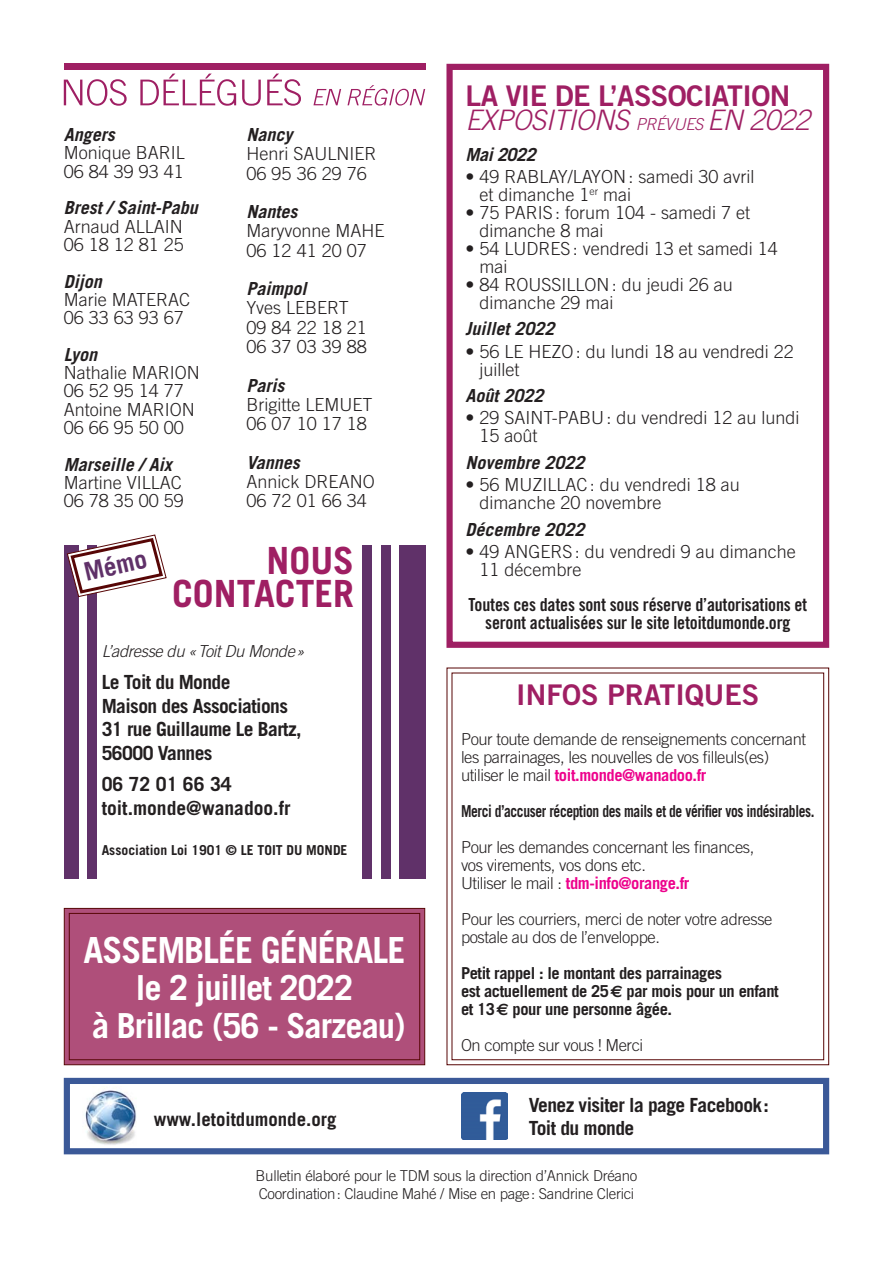
<style>
.page{position:relative;width:893px;height:1263px;background:#fff}
.page>*{position:absolute;margin:0;border:0;box-sizing:border-box;transform-origin:0 0}
.t1{font:700 37.5px/33px "Trade Gothic";color:#9f1f63;text-align:right}
.t2{font:700 36px "Trade Gothic";letter-spacing:-.03em;color:#fff}
.t3{font:700 34.5px "Trade Gothic";letter-spacing:-.03em;color:#fff}
.t4{font:28.5px "Trade Gothic Bold Two";letter-spacing:-.02em;color:#9f1f63}
.t5{font:28.5px "Trade Gothic Bold Two";color:#9f1f63}
.t6{font:italic 300 28.2px "Trade Gothic";letter-spacing:-.02em;color:#9f1f63}
.t7{font:700 25.5px "Trade Gothic";color:#603169}
.t8{font:700 19.5px/23.4px "Trade Gothic";letter-spacing:-.03em;color:#231f20}
.t9{font:700 19.5px "Trade Gothic";color:#231f20}
.t10{font:700 18.9px "Trade Gothic";color:#231f20}
.t11{font:300 18px/18px "Trade Gothic";color:#231f20}
.t12{font:italic 700 18px "Trade Gothic";color:#231f20}
.Chapeau_noir{font:18px/18px "Trade Gothic Bold Cond Twenty";letter-spacing:-.01em;color:#231f20;text-align:center}
.t13{font:300 16.5px/18px "Trade Gothic";letter-spacing:-.025em;color:#231f20}
.t14{font:700 16.5px/18px "Trade Gothic";letter-spacing:-.025em;color:#231f20}
.t15{font:700 16.5px "Trade Gothic";letter-spacing:-.025em;color:#231f20;scale:.82 1}
.t16{font:700 16.5px "Trade Gothic";letter-spacing:-.025em;color:#ed028c}
.t17{font:italic 300 16.5px "Trade Gothic";letter-spacing:-.025em;color:#231f20}
.t18{font:300 15px "Trade Gothic";letter-spacing:-.02em;color:#231f20}
.t19{font:700 13.65px "Trade Gothic";color:#231f20}
.s1{font-size:16.5px}
.s2{font-weight:700;color:#ed028c}
.s3{font-weight:300;color:#231f20}
.s4{font-family:"Euro Sans"}
</style>
<div class="page">
<svg style="left:64px;top:74px;width:361px;height:32px"></svg>
<div style="left:64px;top:64px;width:361px;height:6px;background:#9f1f63"></div>
<div style="left:446px;top:64px;width:383px;height:584px;border:6px solid #9f1f63"></div>
<div style="left:64px;top:1078px;width:765px;height:76px;border:6px solid #3b5998"></div>
<img style="left:461px;top:1093px;width:46px;height:46px">
<img style="left:85px;top:1090px;width:52px;height:55px">
<div style="left:63px;top:907px;width:363px;height:159px;background:#af4f7a"></div>
<div style="left:69px;top:913px;width:351px;height:147px;border:1px solid #570606"></div>
<svg style="left:446px;top:667px;width:384px;height:399px"></svg>
<div style="left:399px;top:545px;width:26px;height:333px;background:#603169"></div>
<div style="left:87px;top:545px;width:10px;height:333px;background:#603169"></div>
<div style="left:362px;top:545px;width:10px;height:333px;background:#603169"></div>
<div style="left:64px;top:545px;width:14px;height:333px;background:#603169"></div>
<div style="left:381px;top:545px;width:10px;height:333px;background:#603169"></div>
<svg style="left:67px;top:534px;width:100px;height:64px"></svg>
<p class="t12" style="left:64px;top:124px;width:52px">Angers</p>
<p class="t11" style="left:64px;top:144px;width:123px">Monique BARIL</p>
<p class="t11" style="left:64px;top:162px;width:122px">06 84 39 93 41</p>
<p class="t12" style="left:64px;top:197px;width:136px">Brest / Saint-Pabu</p>
<p class="t11" style="left:64px;top:217px;width:122px">Arnaud ALLAIN<br>06 18 12 81 25</p>
<p class="t12" style="left:64px;top:270px;width:40px">Dijon</p>
<p class="t11" style="left:64px;top:290px;width:128px">Marie MATERAC</p>
<p class="t11" style="left:64px;top:308px;width:122px">06 33 63 93 67</p>
<p class="t12" style="left:64px;top:343px;width:35px">Lyon</p>
<p class="t11" style="left:64px;top:363px;width:138px">Nathalie MARION</p>
<p class="t11" style="left:64px;top:382px;width:122px">06 52 95 14 77</p>
<p class="t11" style="left:64px;top:400px;width:133px">Antoine MARION</p>
<p class="t11" style="left:64px;top:418px;width:122px">06 66 95 50 00</p>
<p class="t12" style="left:64px;top:453px;width:110px">Marseille / Aix</p>
<p class="t11" style="left:64px;top:473px;width:120px">Martine VILLAC</p>
<p class="t11" style="left:64px;top:492px;width:122px">06 78 35 00 59</p>
<p class="t12" style="left:247px;top:124px;width:47px">Nancy</p>
<p class="t11" style="left:247px;top:145px;width:132px">Henri SAULNIER</p>
<p class="t11" style="left:247px;top:164px;width:122px">06 95 36 29 76</p>
<p class="t12" style="left:247px;top:201px;width:52px">Nantes</p>
<p class="t11" style="left:247px;top:222px;width:139px">Maryvonne MAHE</p>
<p class="t11" style="left:247px;top:241px;width:122px">06 12 41 20 07</p>
<p class="t12" style="left:247px;top:278px;width:62px">Paimpol</p>
<p class="t11" style="left:247px;top:299px;width:104px">Yves LEBERT</p>
<p class="t11" style="left:247px;top:318px;width:122px">09 84 22 18 21</p>
<p class="t11" style="left:247px;top:337px;width:122px">06 37 03 39 88</p>
<p class="t12" style="left:247px;top:374px;width:39px">Paris</p>
<p class="t11" style="left:247px;top:395px;width:128px">Brigitte LEMUET</p>
<p class="t11" style="left:247px;top:414px;width:122px">06 07 10 17 18</p>
<p class="t12" style="left:247px;top:451px;width:55px">Vannes</p>
<p class="t11" style="left:247px;top:472px;width:130px">Annick DREANO</p>
<p class="t11" style="left:247px;top:491px;width:122px">06 72 01 66 34</p>
<p class="t1" style="left:172px;top:544px;width:184px">NOUS<br>CONTACTER</p>
<p class="t17" style="left:102px;top:642px;width:204px">L’adresse du «Toit Du Monde»</p>
<p class="t8" style="left:102px;top:670px;width:130px">Le Toit du Monde</p>
<p class="t8" style="left:102px;top:694px;width:188px">Maison des Associations</p>
<p class="t8" style="left:102px;top:717px;width:201px">31 rue Guillaume Le Bartz,<br>56000 Vannes</p>
<p class="t8" style="left:102px;top:772px;width:132px">06 72 01 66 34</p>
<p class="t9" style="left:102px;top:796px;width:190px">toit.monde@wanadoo.fr</p>
<p class="t19" style="left:102px;top:841px;width:247px">Association Loi 1901 © LE TOIT DU MONDE</p>
<p class="t7" style="left:81px;top:557px;width:65px;rotate:-13deg">Mémo</p>
<p class="t2" style="left:84px;top:928px;width:323px">ASSEMBLÉE GÉNÉRALE</p>
<p class="t3" style="left:136px;top:967px;width:219px">le 2 juillet 2022</p>
<p class="t3" style="left:92px;top:1004px;width:315px">à Brillac (56 - Sarzeau)</p>
<p class="t10" style="left:154px;top:1107px;width:184px">www.letoitdumonde.org</p>
<p class="t4" style="left:465px;top:78px;width:326px">LA VIE DE L’ASSOCIATION</p>
<p class="t6" style="left:465px;top:103px;width:346px">EXPOSITIONS <span class="s1">PRÉVUES</span> EN 2022</p>
<p class="t12" style="left:465px;top:143px;width:72px">Mai 2022</p>
<p class="t11" style="left:479px;top:167px;width:276px;text-indent:-14px">• 49 RABLAY/LAYON: samedi 30 avril et dimanche 1<sup>er</sup> mai</p>
<p class="t11" style="left:479px;top:203px;width:272px;text-indent:-14px">• 75 PARIS: forum 104 - samedi 7 et dimanche 8 mai</p>
<p class="t11" style="left:479px;top:239px;width:300px;text-indent:-14px">• 54 LUDRES: vendredi 13 et samedi 14 mai</p>
<p class="t11" style="left:479px;top:275px;width:255px;text-indent:-14px">• 84 ROUSSILLON: du jeudi 26 au dimanche 29 mai</p>
<p class="t12" style="left:465px;top:318px;width:91px">Juillet 2022</p>
<p class="t11" style="left:479px;top:342px;width:316px;text-indent:-14px">• 56 LE HEZO: du lundi 18 au vendredi 22 juillet</p>
<p class="t12" style="left:465px;top:385px;width:80px">Août 2022</p>
<p class="t11" style="left:479px;top:409px;width:322px;text-indent:-14px">• 29 SAINT-PABU: du vendredi 12 au lundi<br>15 août</p>
<p class="t12" style="left:465px;top:451px;width:121px">Novembre 2022</p>
<p class="t11" style="left:479px;top:475px;width:262px;text-indent:-14px">• 56 MUZILLAC: du vendredi 18 au dimanche 20 novembre</p>
<p class="t12" style="left:465px;top:518px;width:121px">Décembre 2022</p>
<p class="t11" style="left:479px;top:542px;width:318px;text-indent:-14px">• 49 ANGERS: du vendredi 9 au dimanche<br>11 décembre</p>
<p class="Chapeau_noir" style="left:468px;top:595px;width:340px">Toutes ces dates sont sous réserve d’autorisations et seront actualisées sur le site letoitdumonde.org</p>
<p class="t5" style="left:516px;top:677px;width:245px">INFOS PRATIQUES</p>
<p class="t13" style="left:461px;top:730px;width:347px">Pour toute demande de renseignements concernant les parrainages, les nouvelles de vos filleuls(es) utiliser le mail <span class="s2">toit.monde@wanadoo.fr</span></p>
<p class="t15" style="left:461px;top:801px;width:433px">Merci d’accuser réception des mails et de vérifier vos indésirables.</p>
<p class="t13" style="left:461px;top:838px;width:295px">Pour les demandes concernant les finances, vos virements, vos dons etc.</p>
<p class="t16" style="left:461px;top:873px;width:230px"><span class="s3">Utiliser le mail :</span> tdm-info@orange.fr</p>
<p class="t13" style="left:461px;top:910px;width:313px">Pour les courriers, merci de noter votre adresse postale au dos de l’enveloppe.</p>
<p class="t14" style="left:461px;top:963px;width:319px">Petit rappel : le montant des parrainages<br>est actuellement de 25<span class="s4">€</span> par mois pour un enfant et 13<span class="s4">€</span> pour une personne âgée.</p>
<p class="t13" style="left:461px;top:1036px;width:184px">On compte sur vous ! Merci</p>
<p class="t8" style="left:529px;top:1093px;width:242px">Venez visiter la page Facebook:<br>Toit du monde</p>
<p class="t18" style="left:256px;top:1167px;width:383px">Bulletin élaboré pour le TDM sous la direction d’Annick Dréano</p>
<p class="t18" style="left:259px;top:1185px;width:377px">Coordination: Claudine Mahé / Mise en page: Sandrine Clerici</p>
</div>
